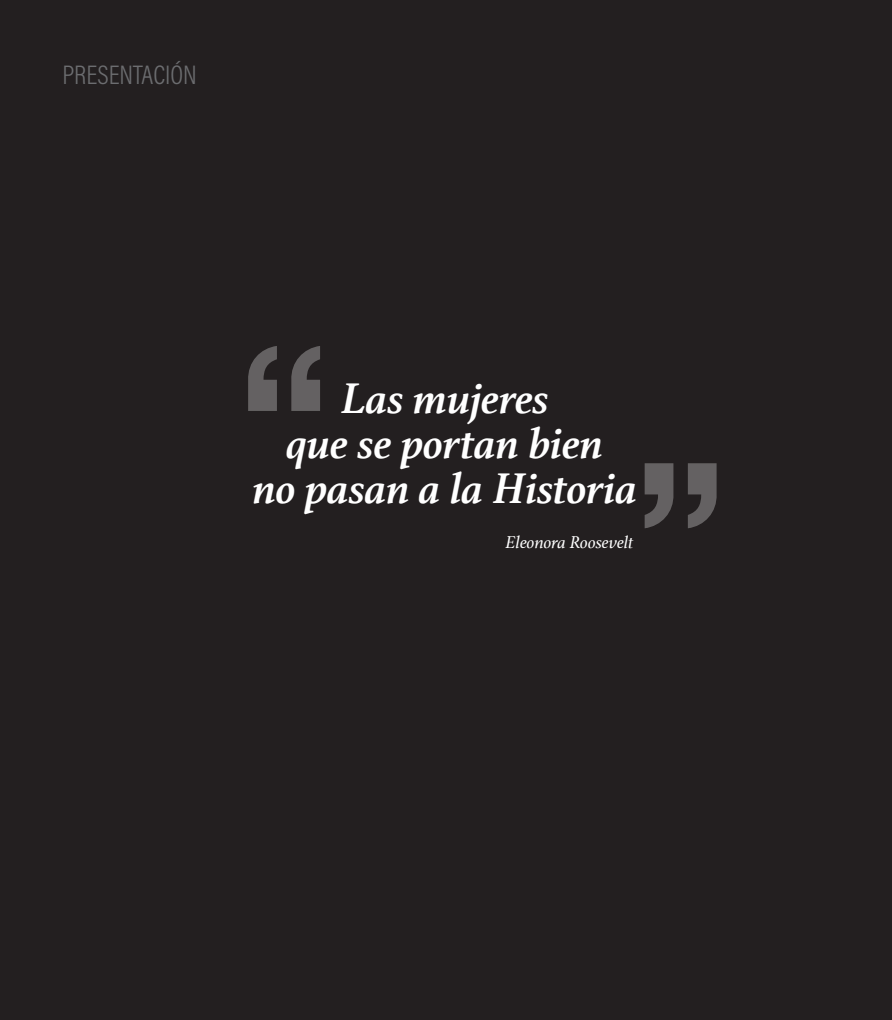
<style>
.page{position:relative;width:892px;height:1020px;background:#fff}
.page>*{position:absolute;margin:0;border:0;box-sizing:border-box;transform-origin:0 0}
.t1{font:700 202.5px "Helvetica Neue LT Std";color:#fff}
.t2{font:italic 700 45px/45px "Athelas";color:#fff;text-align:center}
.t3{font:27px "Acumin Variable Concept";color:#6c6d70}
.t4{font:italic 18px "Athelas";color:#fff}
</style>
<div class="page">
<div style="left:0;top:0;width:891px;height:1019px;background:#231f20"></div>
<p class="t3" style="left:62px;top:56px;width:136px">PRESENTACIÓN</p>
<h1 class="t1" style="left:237px;top:293px;width:95px">“</h1>
<p class="t2" style="left:253px;top:374px;width:385px">Las mujeres<br>que se portan bien<br>no pasan a la Historia</p>
<p class="t4" style="left:505px;top:527px;width:130px">Eleonora Roosevelt</p>
<h1 class="t1" style="left:633px;top:410px;width:95px">”</h1>
</div>
